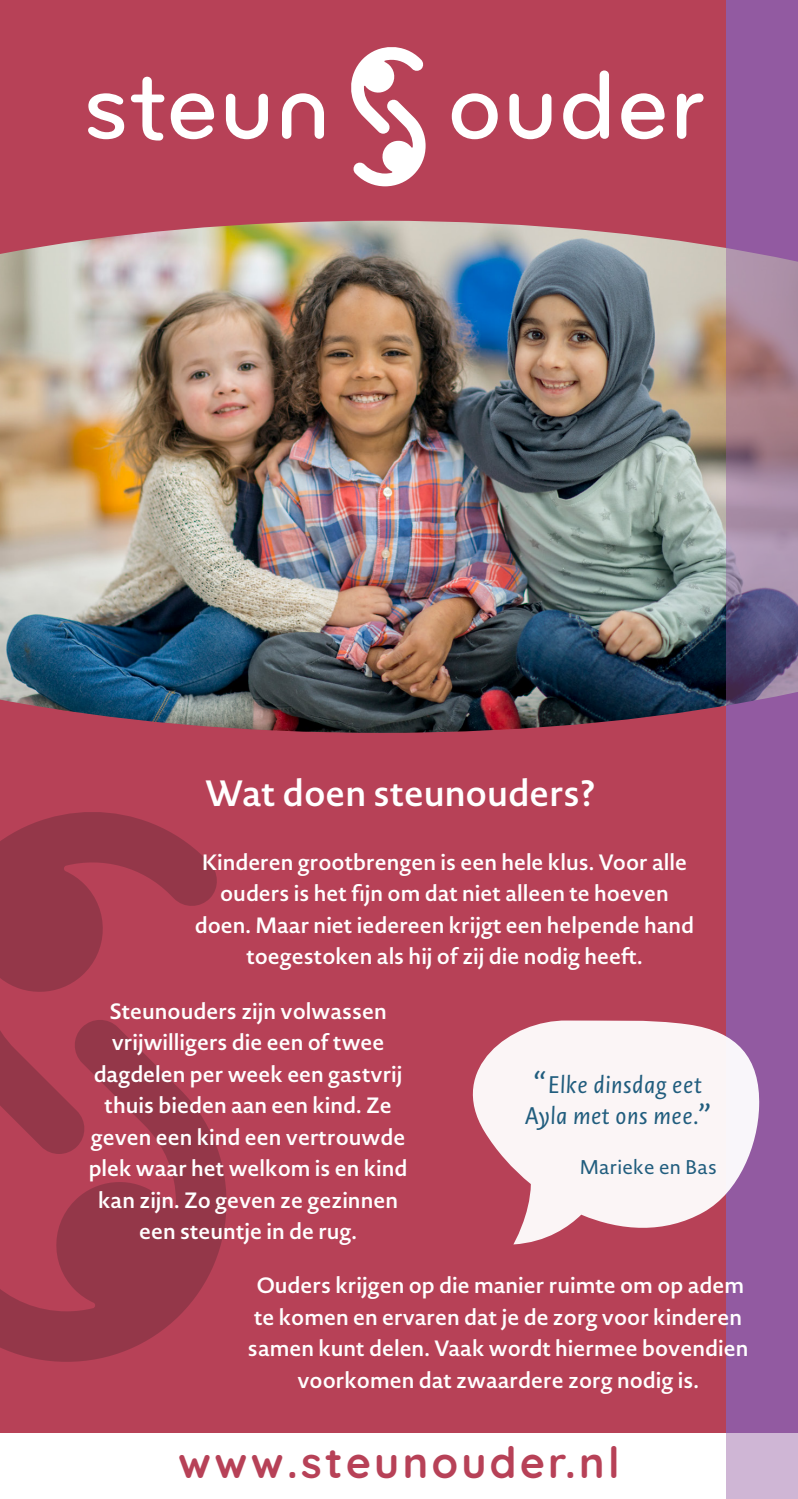
<style>
.page{position:relative;width:798px;height:1499px;background:#fff}
.page>*{position:absolute;margin:0;border:0;box-sizing:border-box;transform-origin:0 0}
.t1{font:700 42.75px "Quicksand";letter-spacing:.08em;color:#b74157}
.t2{font:600 36px "Novel Sans Pro";color:#fff}
.t3{font:italic 23.62px "Novel Sans Pro";letter-spacing:.02em;color:#215d7e}
.t4{font:600 21.82px/31.5px "Novel Sans Pro";color:#fff;text-align:center}
.t5{font:19.57px "Novel Sans Pro";letter-spacing:.01em;color:#215d7e}
.s1{font-size:29.25px}
</style>
<div class="page">
<div style="left:0;top:0;width:726px;height:1499px;background:#b74157"></div>
<svg style="left:351px;top:47px;width:74px;height:139px"></svg>
<svg style="left:88px;top:93px;width:36px;height:46px"></svg>
<svg style="left:131px;top:77px;width:33px;height:64px"></svg>
<svg style="left:171px;top:93px;width:43px;height:46px"></svg>
<svg style="left:226px;top:94px;width:42px;height:45px"></svg>
<svg style="left:282px;top:93px;width:42px;height:46px"></svg>
<svg style="left:451px;top:93px;width:46px;height:46px"></svg>
<svg style="left:509px;top:94px;width:42px;height:45px"></svg>
<svg style="left:563px;top:70px;width:45px;height:69px"></svg>
<svg style="left:621px;top:93px;width:43px;height:46px"></svg>
<svg style="left:676px;top:94px;width:27px;height:45px"></svg>
<svg style="left:0;top:812px;width:217px;height:180px;fill:#943749"></svg>
<svg style="left:0;top:1020px;width:226px;height:342px;fill:#943749"></svg>
<img style="left:0;top:221px;width:726px;height:512px">
<div style="left:0;top:1433px;width:797px;height:66px;background:#fff"></div>
<svg style="left:726px;top:0;width:71px;height:1499px;fill:#925aa1"></svg>
<svg style="left:472px;top:1019px;width:288px;height:225px;fill:#fbf5f6"></svg>
<p class="t2" style="left:205px;top:767px;width:392px">Wat doen steunouders?</p>
<p class="t4" style="left:195px;top:846px;width:501px">Kinderen grootbrengen is een hele klus. Voor alle ouders is het fijn om dat niet alleen te hoeven doen. Maar niet iedereen krijgt een helpende hand toegestoken als hij of zij die nodig heeft.</p>
<p class="t4" style="left:109px;top:994px;width:279px">Steunouders zijn volwassen</p>
<p class="t4" style="left:112px;top:1026px;width:274px">vrijwilligers die een of twee</p>
<p class="t4" style="left:89px;top:1057px;width:320px">dagdelen per week een gastvrij thuis bieden aan een kind. Ze geven een kind een vertrouwde plek waar het welkom is en kind kan zijn. Zo geven ze gezinnen een steuntje in de rug.</p>
<p class="t3" style="left:533px;top:1068px;width:170px"><span class="s1">“</span>Elke dinsdag eet</p>
<p class="t3" style="left:524px;top:1099px;width:188px">Ayla met ons mee.<span class="s1">”</span></p>
<p class="t5" style="left:579px;top:1153px;width:139px">Marieke en Bas</p>
<p class="t4" style="left:248px;top:1269px;width:501px">Ouders krijgen op die manier ruimte om op adem te komen en ervaren dat je de zorg voor kinderen samen kunt delen. Vaak wordt hiermee bovendien voorkomen dat zwaardere zorg nodig is.</p>
<p class="t1" style="left:178px;top:1427px;width:442px">www.steunouder.nl</p>
</div>
